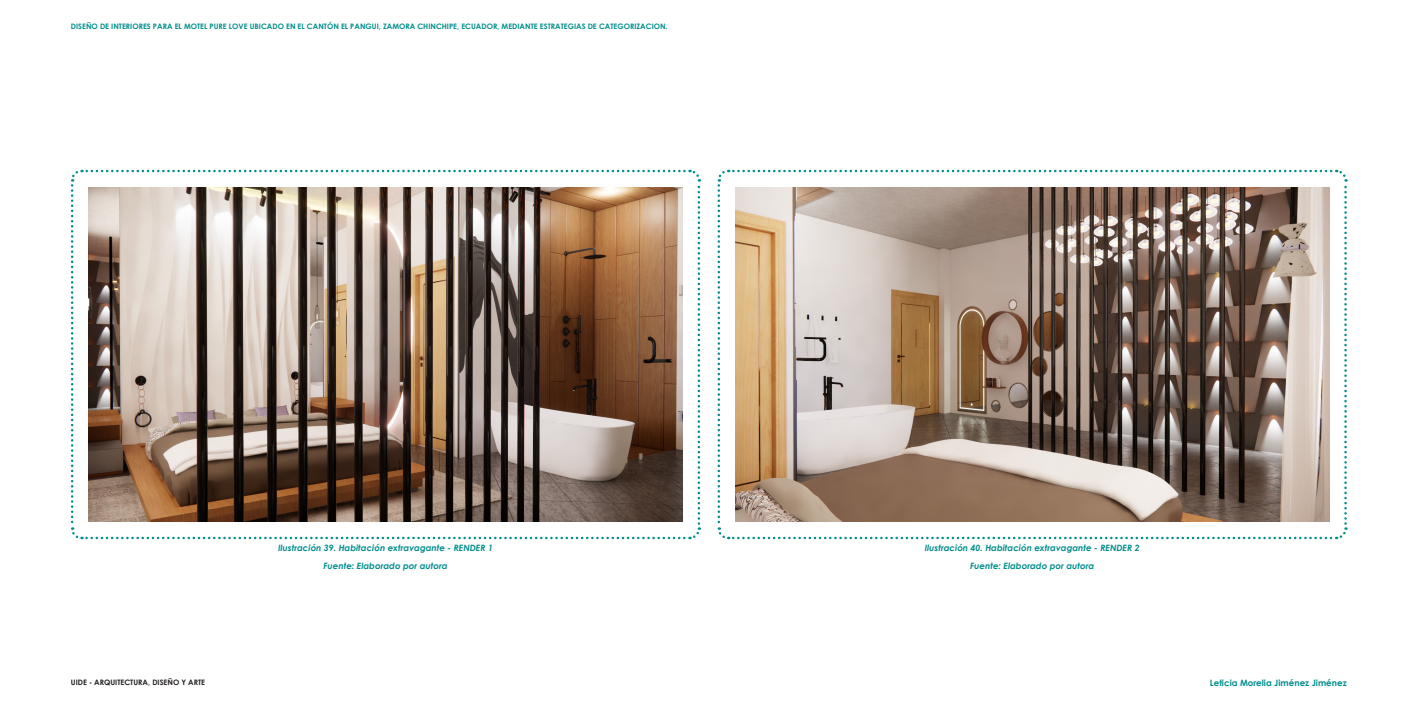
<style>
.page{position:relative;width:1418px;height:709px;background:#fff}
.page>*{position:absolute;margin:0;border:0;box-sizing:border-box;transform-origin:0 0}
.GRAFICOS-IMAGENES-TA{font:italic 700 8.75px "Century Gothic";color:#008c8c}
.t1{font:700 8.75px "Century Gothic";color:#008c8c}
.t2{font:700 7.5px "Century Gothic";color:#008c8c}
.t3{font:700 7.5px "Century Gothic";color:#231f20}
</style>
<div class="page">
<svg style="left:717px;top:169px;width:631px;height:371px"></svg>
<svg style="left:71px;top:169px;width:630px;height:371px"></svg>
<img style="left:735px;top:187px;width:593px;height:334px">
<img style="left:89px;top:187px;width:593px;height:334px">
<p class="t2" style="left:71px;top:21px;width:598px">DISEÑO DE INTERIORES PARA EL MOTEL PURE LOVE UBICADO EN EL CANTÓN EL PANGUI, ZAMORA CHINCHIPE, ECUADOR, MEDIANTE ESTRATEGIAS DE CATEGORIZACION.</p>
<p class="GRAFICOS-IMAGENES-TA" style="left:278px;top:541px;width:216px">Ilustración 39. Habitación extravagante - RENDER 1</p>
<p class="GRAFICOS-IMAGENES-TA" style="left:323px;top:559px;width:126px">Fuente: Elaborado por autora</p>
<p class="GRAFICOS-IMAGENES-TA" style="left:924px;top:541px;width:216px">Ilustración 40. Habitación extravagante - RENDER 2</p>
<p class="GRAFICOS-IMAGENES-TA" style="left:970px;top:559px;width:126px">Fuente: Elaborado por autora</p>
<p class="t3" style="left:71px;top:676px;width:136px">UIDE - ARQUITECTURA, DISEÑO Y ARTE</p>
<p class="t1" style="left:1209px;top:676px;width:138px">Leticia Morelia Jiménez Jiménez</p>
</div>
